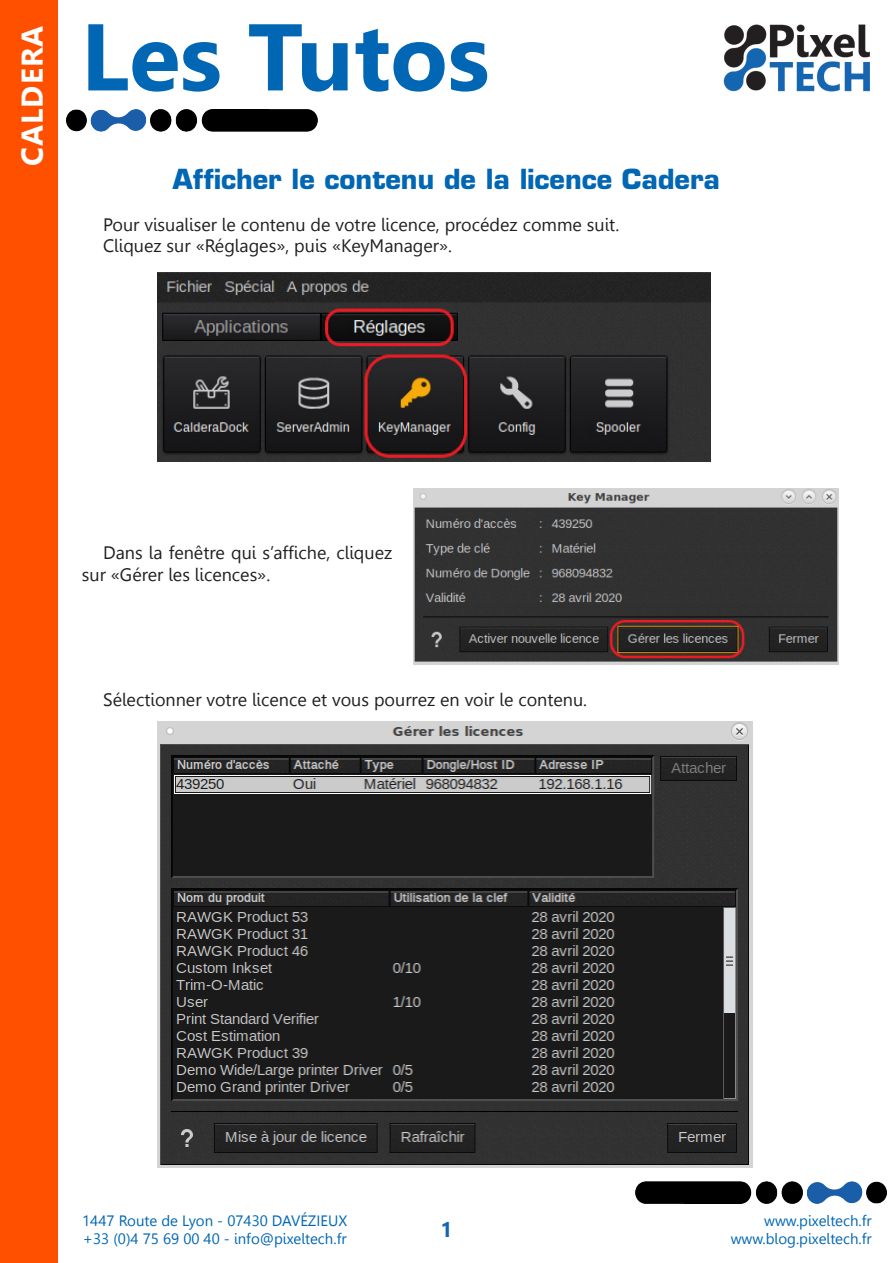
<style>
.page{position:relative;width:893px;height:1263px;background:#fff}
.page>*{position:absolute;margin:0;border:0;box-sizing:border-box;transform-origin:0 0}
.t1{font:700 94.5px "Leelawadee";color:#0166b3}
.t2{font:700 30px "Leelawadee";letter-spacing:.04em;color:#fff}
.t3{font:700 27px "Eurostile LT Std";color:#0166b3}
.t4{font:700 21px "Leelawadee";color:#1566b0}
.Paragraphe{font:18px/21.6px "Leelawadee";color:#231f20}
.t5{font:15px/18px "Leelawadee";color:#0166b3}
</style>
<div class="page">
<div style="left:0;top:0;width:57px;height:1263px;background:#ff5000"></div>
<img style="left:723px;top:24px;width:147px;height:68px">
<img style="left:635px;top:1182px;width:251px;height:21px">
<img style="left:67px;top:110px;width:250px;height:22px">
<img style="left:157px;top:272px;width:553px;height:189px">
<img style="left:414px;top:489px;width:425px;height:175px">
<img style="left:157px;top:721px;width:596px;height:446px">
<h2 class="t2" style="left:15px;top:166px;width:142px;rotate:-90deg">CALDERA</h2>
<h1 class="t1" style="left:81px;top:3px;width:410px">Les Tutos</h1>
<p class="t3" style="left:173px;top:162px;width:549px">Afficher le contenu de la licence Cadera</p>
<p class="Paragraphe" style="left:103px;top:214px;width:518px">Pour visualiser le contenu de votre licence, procédez comme suit.</p>
<p class="Paragraphe" style="left:103px;top:235px;width:351px">Cliquez sur «Réglages», puis «KeyManager».</p>
<p class="Paragraphe" style="left:82px;top:542px;width:312px;text-indent:21px">Dans la fenêtre qui s’affiche, cliquez sur «Gérer les licences».</p>
<p class="Paragraphe" style="left:103px;top:689px;width:485px">Sélectionner votre licence et vous pourrez en voir le contenu.</p>
<p class="t5" style="left:82px;top:1211px;width:266px">1447 Route de Lyon - 07430 DAVÉZIEUX +33 (0)4 75 69 00 40 - info@pixeltech.fr</p>
<p class="t5" style="left:731px;top:1211px;width:142px;text-align:right">www.pixeltech.fr www.blog.pixeltech.fr</p>
<p class="t4" style="left:440px;top:1218px;width:14px">1</p>
</div>
